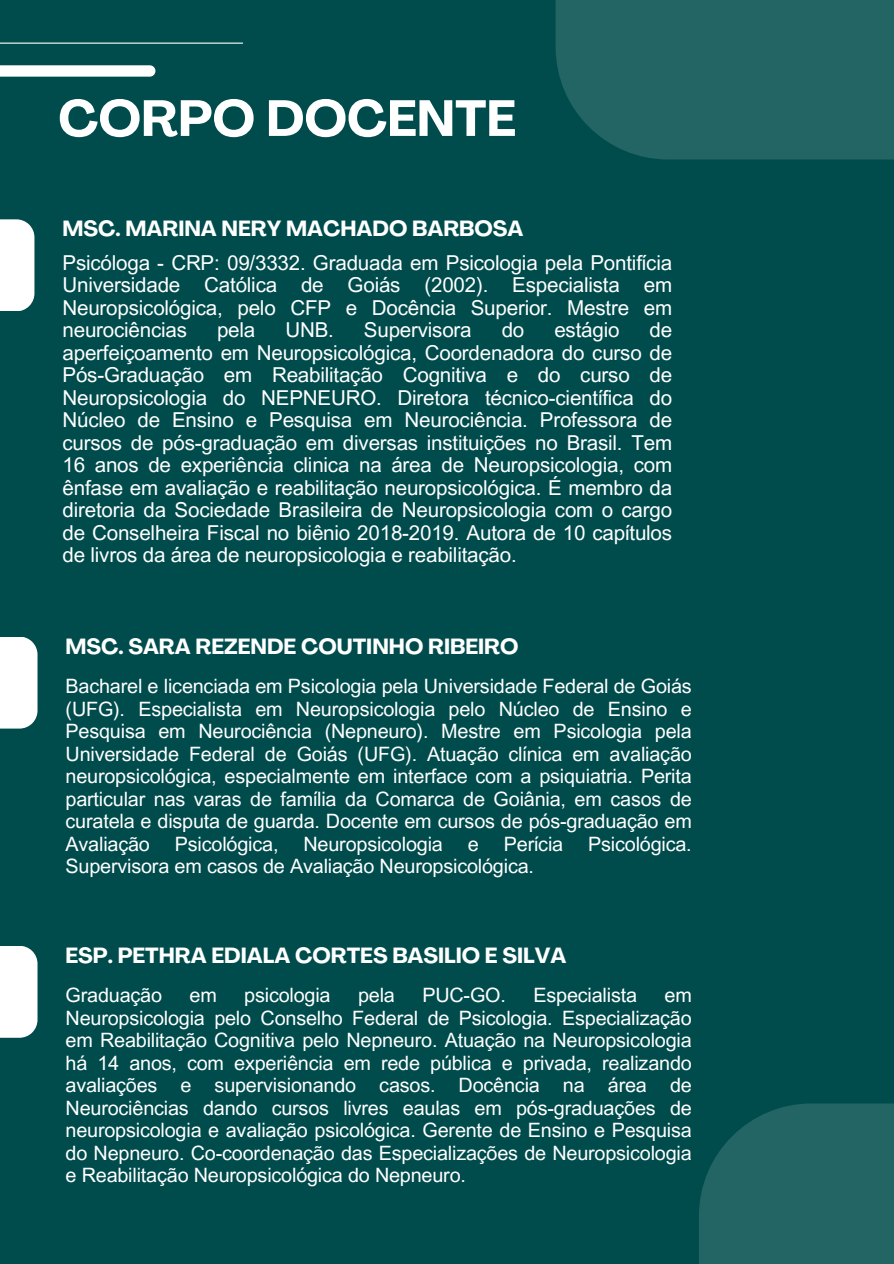
<style>
.page{position:relative;width:894px;height:1264px;background:#fff}
.page>*{position:absolute;margin:0;border:0;box-sizing:border-box;transform-origin:0 0}
.t1{font:700 50.1px "Agrandir";color:#fff}
.t2{font:700 21.6px "Agrandir";color:#fff}
.t3{font:20.55px/22.5px "Arial MT Pro";letter-spacing:-.01em;color:#fff;text-align:justify}
.t4{font:19.8px/22.5px "Arial MT Pro";letter-spacing:-.01em;color:#fff;text-align:justify}
</style>
<div class="page">
<div style="left:0;top:0;width:893px;height:1263px;background:#004c4d"></div>
<div style="left:555px;top:0;width:338px;height:159px;background:#236465"></div>
<svg style="left:699px;top:1103px;width:194px;height:160px;background:#1f6162"></svg>
<svg style="left:0;top:65px;width:155px;height:12px;background:#eff4f4"></svg>
<hr style="left:0;top:43px;width:242px;height:1px;background:#fff">
<div style="left:0;top:219px;width:34px;height:92px;background:#fff"></div>
<div style="left:0;top:636px;width:37px;height:92px;background:#fff"></div>
<div style="left:0;top:945px;width:37px;height:92px;background:#fff"></div>
<p class="t1" style="left:58px;top:98px;width:459px">CORPO DOCENTE</p>
<p class="t2" style="left:62px;top:220px;width:462px">MSC. MARINA NERY MACHADO BARBOSA</p>
<h1 class="t3" style="left:62px;top:254px;width:611px">Psicóloga - CRP: 09/3332. Graduada em Psicologia pela Pontifícia Universidade Católica de Goiás (2002). Especialista em Neuropsicológica, pelo CFP e Docência Superior. Mestre em neurociências</h1>
<h1 class="t3" style="left:217px;top:321px;width:40px">pela</h1>
<h1 class="t3" style="left:285px;top:321px;width:50px">UNB.</h1>
<h1 class="t3" style="left:364px;top:321px;width:109px">Supervisora</h1>
<h1 class="t3" style="left:501px;top:321px;width:24px">do</h1>
<h1 class="t3" style="left:554px;top:321px;width:67px">estágio</h1>
<h1 class="t3" style="left:62px;top:321px;width:611px;text-indent:586px">de aperfeiçoamento em Neuropsicológica, Coordenadora do curso de Pós-Graduação em Reabilitação Cognitiva e do curso de Neuropsicologia do NEPNEURO. Diretora técnico-científica do Núcleo de Ensino e Pesquisa em Neurociência. Professora de cursos de pós-graduação em diversas instituições no Brasil. Tem 16 anos de experiência clinica na área de Neuropsicologia, com ênfase em avaliação e reabilitação neuropsicológica. É membro da diretoria da Sociedade Brasileira de Neuropsicologia com o cargo de Conselheira Fiscal no biênio 2018-2019. Autora de 10 capítulos de livros da área de neuropsicologia e reabilitação.</h1>
<p class="t2" style="left:66px;top:637px;width:454px">MSC. SARA REZENDE COUTINHO RIBEIRO</p>
<h2 class="t4" style="left:66px;top:677px;width:627px">Bacharel e licenciada em Psicologia pela Universidade Federal de Goiás (UFG). Especialista em Neuropsicologia pelo Núcleo de Ensino e Pesquisa em Neurociência (Nepneuro). Mestre em Psicologia pela Universidade Federal de Goiás (UFG). Atuação clínica em avaliação neuropsicológica, especialmente em interface com a psiquiatria. Perita particular nas varas de família da Comarca de Goiânia, em casos de curatela e disputa de guarda. Docente em cursos de pós-graduação em Avaliação</h2>
<h2 class="t4" style="left:175px;top:835px;width:105px">Psicológica,</h2>
<h2 class="t4" style="left:303px;top:835px;width:141px">Neuropsicologia</h2>
<h2 class="t4" style="left:467px;top:835px;width:12px">e</h2>
<h2 class="t4" style="left:503px;top:835px;width:61px">Perícia</h2>
<h2 class="t4" style="left:588px;top:835px;width:105px">Psicológica.</h2>
<h2 class="t4" style="left:66px;top:857px;width:470px">Supervisora em casos de Avaliação Neuropsicológica.</h2>
<p class="t2" style="left:66px;top:946px;width:502px">ESP. PETHRA EDIALA CORTES BASILIO E SILVA</p>
<h2 class="t4" style="left:66px;top:986px;width:98px">Graduação</h2>
<h2 class="t4" style="left:189px;top:986px;width:29px">em</h2>
<h2 class="t4" style="left:244px;top:986px;width:88px">psicologia</h2>
<h2 class="t4" style="left:358px;top:986px;width:38px">pela</h2>
<h2 class="t4" style="left:422px;top:986px;width:85px">PUC-GO.</h2>
<h2 class="t4" style="left:533px;top:986px;width:105px">Especialista</h2>
<h2 class="t4" style="left:66px;top:986px;width:627px;text-indent:598px">em Neuropsicologia pelo Conselho Federal de Psicologia. Especialização em Reabilitação Cognitiva pelo Nepneuro. Atuação na Neuropsicologia há 14 anos, com experiência em rede pública e privada, realizando avaliações e supervisionando casos. Docência na área de Neurociências dando cursos livres eaulas em pós-graduações de neuropsicologia e avaliação psicológica. Gerente de Ensino e Pesquisa do Nepneuro. Co-coordenação das Especializações de Neuropsicologia e Reabilitação Neuropsicológica do Nepneuro.</h2>
</div>
